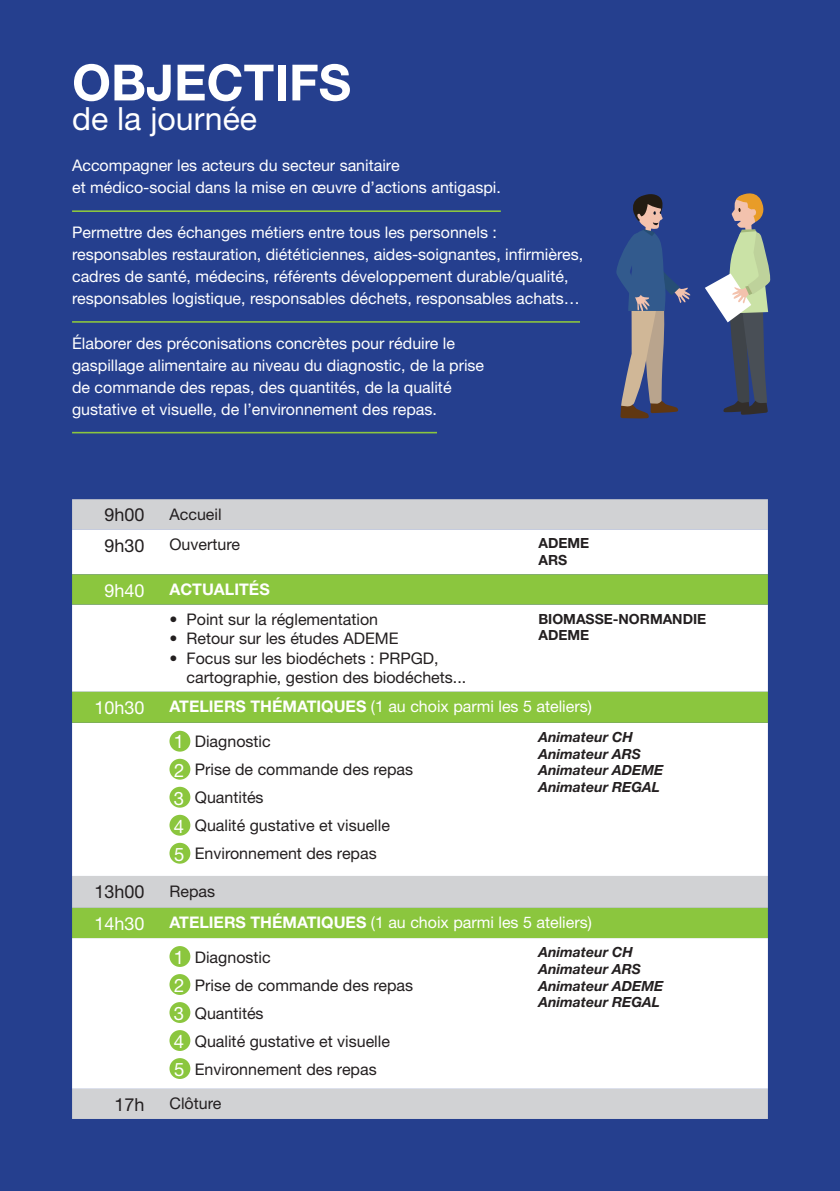
<style>
.page{position:relative;width:840px;height:1191px;background:#fff}
.page>*{position:absolute;margin:0;border:0;box-sizing:border-box;transform-origin:0 0}
.t1{font:700 50px "Helvetica Neue";color:#fff}
.t2{font:32px "Helvetica Neue";color:#fff}
.t3{font:18px "Helvetica Neue";color:#231f20}
.t4{font:18px "Helvetica Neue";color:#fff}
.t5{font:16px/22px "Helvetica Neue";color:#fff}
.t6{font:16px/28px "Helvetica Neue";color:#231f20}
.t7{font:700 16px "Helvetica Neue";color:#fff}
.t8{font:italic 700 14px/16.8px "Helvetica Neue";color:#231f20}
.t9{font:700 14px/16.8px "Helvetica Neue";color:#231f20}
.s1{font-weight:700}
.s2{font-size:18.6px}
.s3{color:#231f20}
.s4{font-size:18.6px;color:#fff}
</style>
<div class="page">
<div style="left:0;top:0;width:839px;height:1191px;background:#253f8e"></div>
<hr style="left:72px;top:210px;width:428px;height:2px;background:#8bc63e">
<hr style="left:72px;top:321px;width:507px;height:2px;background:#8bc63e">
<hr style="left:72px;top:432px;width:365px;height:1px;background:#8bc63e">
<div style="left:72px;top:499px;width:695px;height:620px;background:#d1d2d4"></div>
<div style="left:72px;top:529px;width:695px;height:559px;background:#fff"></div>
<svg style="left:72px;top:574px;width:695px;height:364px;fill:#fff"></svg>
<div style="left:169px;top:731px;width:21px;height:20px;background:#8bc63e;border-radius:50%"></div>
<div style="left:169px;top:759px;width:21px;height:20px;background:#8bc63e;border-radius:50%"></div>
<div style="left:169px;top:787px;width:21px;height:20px;background:#8bc63e;border-radius:50%"></div>
<div style="left:169px;top:815px;width:21px;height:20px;background:#8bc63e;border-radius:50%"></div>
<div style="left:169px;top:843px;width:21px;height:20px;background:#8bc63e;border-radius:50%"></div>
<div style="left:169px;top:946px;width:21px;height:21px;background:#8bc63e;border-radius:50%"></div>
<div style="left:169px;top:974px;width:21px;height:21px;background:#8bc63e;border-radius:50%"></div>
<div style="left:169px;top:1002px;width:21px;height:21px;background:#8bc63e;border-radius:50%"></div>
<div style="left:169px;top:1030px;width:21px;height:21px;background:#8bc63e;border-radius:50%"></div>
<div style="left:169px;top:1058px;width:21px;height:21px;background:#8bc63e;border-radius:50%"></div>
<svg style="left:705px;top:193px;width:66px;height:222px"></svg>
<svg style="left:616px;top:194px;width:74px;height:225px"></svg>
<h1 class="t1" style="left:72px;top:52px;width:280px">OBJECTIFS</h1>
<h2 class="t2" style="left:72px;top:100px;width:186px">de la journée</h2>
<p class="t5" style="left:72px;top:154px;width:430px">Accompagner les acteurs du secteur sanitaire<br>et médico-social dans la mise en œuvre d’actions antigaspi.</p>
<p class="t5" style="left:72px;top:221px;width:512px">Permettre des échanges métiers entre tous les personnels : responsables restauration, diététiciennes, aides-soignantes, infirmières, cadres de santé, médecins, référents développement durable/qualité, responsables logistique, responsables déchets, responsables achats…</p>
<p class="t5" style="left:72px;top:332px;width:413px">Élaborer des préconisations concrètes pour réduire le gaspillage alimentaire au niveau du diagnostic, de la prise de commande des repas, des quantités, de la qualité gustative et visuelle, de l’environnement des repas.</p>
<p class="t3" style="left:104px;top:504px;width:42px">9h00</p>
<p class="t6" style="left:169px;top:500px;width:54px">Accueil</p>
<p class="t3" style="left:104px;top:534px;width:42px">9h30</p>
<p class="t6" style="left:169px;top:530px;width:72px">Ouverture</p>
<p class="t9" style="left:538px;top:534px;width:52px">ADEME<br>ARS</p>
<p class="t4" style="left:104px;top:579px;width:42px">9h40</p>
<p class="t7" style="left:169px;top:579px;width:102px">ACTUALITÉS</p>
<p class="t6" style="left:169px;top:605px;width:210px">• Point sur la réglementation</p>
<p class="t6" style="left:169px;top:624px;width:230px">• Retour sur les études ADEME</p>
<p class="t6" style="left:186px;top:648px;width:281px;line-height:19.2px;text-indent:-17px">• Focus sur les biodéchets : PRPGD, cartographie, gestion des biodéchets...</p>
<p class="t9" style="left:538px;top:610px;width:169px">BIOMASSE-NORMANDIE<br>ADEME</p>
<p class="t4" style="left:94px;top:697px;width:52px">10h30</p>
<p class="t5" style="left:169px;top:689px;width:423px;line-height:35px"><span class="s1">ATELIERS THÉMATIQUES</span> (1 au choix parmi les 5 ateliers)<br><span class="s2">1</span> <span class="s3">Diagnostic</span></p>
<p class="t6" style="left:174px;top:755px;width:241px"><span class="s4">2</span> Prise de commande des repas<br><span class="s4">3</span> Quantités<br><span class="s4">4</span> Qualité gustative et visuelle<br><span class="s4">5</span> Environnement des repas</p>
<p class="t8" style="left:538px;top:728px;width:126px">Animateur CH<br>Animateur ARS<br>Animateur ADEME<br>Animateur REGAL</p>
<p class="t3" style="left:94px;top:881px;width:52px">13h00</p>
<p class="t6" style="left:169px;top:876px;width:47px">Repas</p>
<p class="t4" style="left:94px;top:913px;width:52px">14h30</p>
<p class="t5" style="left:169px;top:905px;width:423px;line-height:34.2px"><span class="s1">ATELIERS THÉMATIQUES</span> (1 au choix parmi les 5 ateliers)<br><span class="s2">1</span> <span class="s3">Diagnostic</span></p>
<p class="t6" style="left:174px;top:970px;width:241px"><span class="s4">2</span> Prise de commande des repas<br><span class="s4">3</span> Quantités<br><span class="s4">4</span> Qualité gustative et visuelle<br><span class="s4">5</span> Environnement des repas</p>
<p class="t8" style="left:538px;top:943px;width:126px">Animateur CH<br>Animateur ARS<br>Animateur ADEME<br>Animateur REGAL</p>
<p class="t3" style="left:114px;top:1093px;width:32px">17h</p>
<p class="t6" style="left:169px;top:1089px;width:53px">Clôture</p>
</div>
